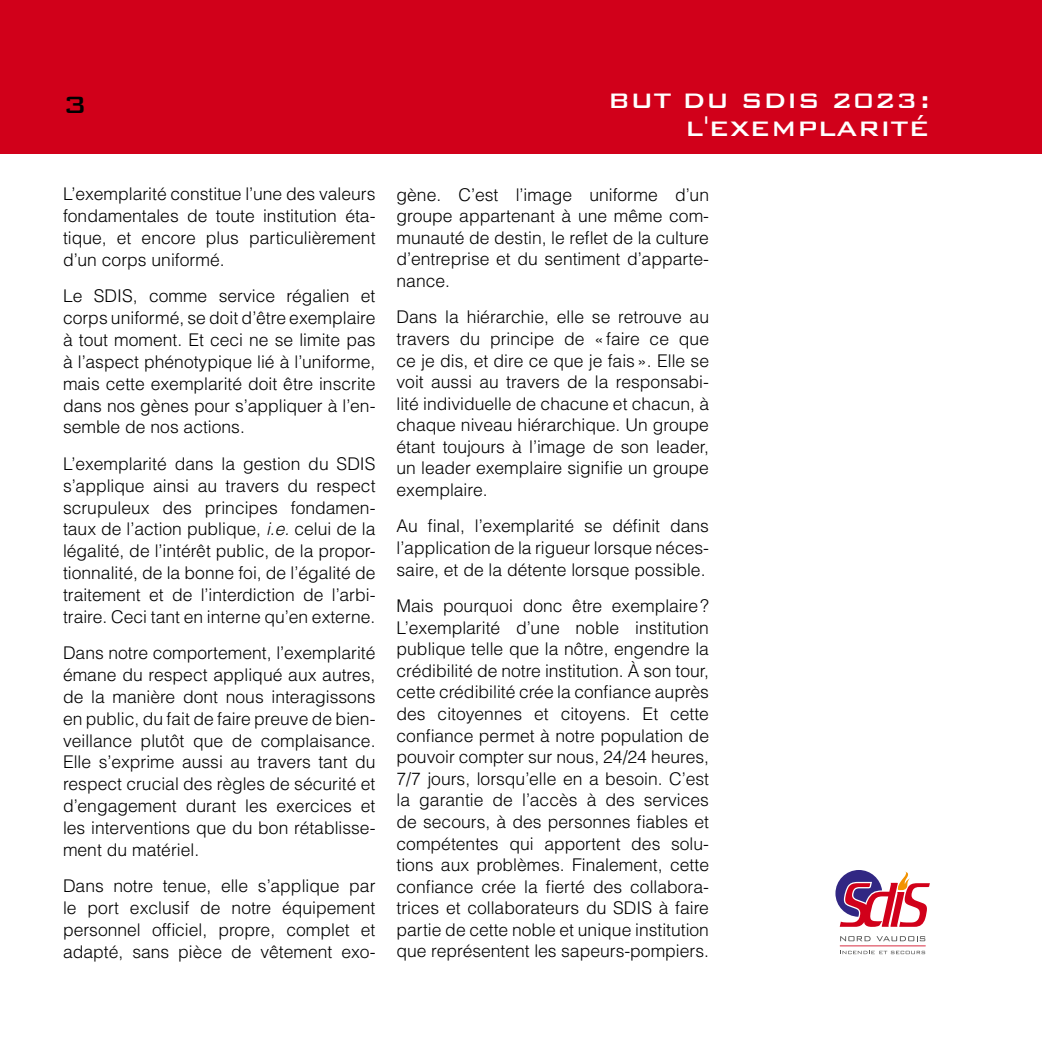
<style>
.page{position:relative;width:1042px;height:1042px;background:#fff}
.page>*{position:absolute;margin:0;border:0;box-sizing:border-box;transform-origin:0 0}
.t1{font:500 31.5px "Bank Gothic BT";color:#000}
.t2{font:500 28px/28px "Bank Gothic BT";color:#fff;text-align:right}
.t3{font:300 17.5px/21.5px "Helvetica LT Std";color:#000;text-align:justify}
.s1{font-style:italic}
</style>
<div class="page">
<div style="left:0;top:0;width:1042px;height:154px;background:#d1001a"></div>
<svg style="left:840px;top:936px;width:86px;height:18px"></svg>
<svg style="left:835px;top:870px;width:95px;height:57px"></svg>
<h1 class="t1" style="left:63px;top:88px;width:26px">3</h1>
<h2 class="t2" style="left:608px;top:86px;width:323px">BUT DU SDIS 2023:<br>L'EXEMPLARITÉ</h2>
<p class="t3" style="left:63px;top:183px;width:314px">L’exemplarité constitue l’une des valeurs fondamentales de toute institution éta&shy;tique, et encore plus particulièrement d’un corps uniformé.</p>
<p class="t3" style="left:63px;top:285px;width:314px">Le SDIS, comme service régalien et corps uniformé, se doit d’être exemplaire à tout moment. Et ceci ne se limite pas à l’aspect phénotypique lié à l’uniforme, mais cette exemplarité doit être inscrite dans nos gènes pour s’appliquer à l’en&shy;semble de nos actions.</p>
<p class="t3" style="left:63px;top:453px;width:314px">L’exemplarité dans la gestion du SDIS s’applique ainsi au travers du respect scrupuleux des principes fondamen&shy;taux de l’action publique, <span class="s1">i.e.</span> celui de la légalité, de l’intérêt public, de la propor&shy;tionnalité, de la bonne foi, de l’égalité de traitement et de l’interdiction de l’arbi&shy;traire. Ceci tant en interne qu’en externe.</p>
<p class="t3" style="left:63px;top:642px;width:314px">Dans notre comportement, l’exemplarité émane du respect appliqué aux autres, de la manière dont nous interagissons en public, du fait de faire preuve de bien&shy;veillance plutôt que de complaisance.<br>Elle s’exprime aussi au travers tant du respect crucial des règles de sécurité et d’engagement durant les exercices et les interventions que du bon rétablisse&shy;ment du matériel.</p>
<p class="t3" style="left:63px;top:875px;width:314px">Dans notre tenue, elle s’applique par le port exclusif de notre équipement personnel officiel, propre, complet et adapté, sans pièce de vêtement exo-</p>
<p class="t3" style="left:396px;top:183px;width:314px">gène. C’est l’image uniforme d’un groupe appartenant à une même com&shy;munauté de destin, le reflet de la culture d’entreprise et du sentiment d’apparte&shy;nance.</p>
<p class="t3" style="left:396px;top:306px;width:314px">Dans la hiérarchie, elle se retrouve au travers du principe de «faire ce que ce je dis, et dire ce que je fais». Elle se voit aussi au travers de la responsabi&shy;lité individuelle de chacune et chacun, à chaque niveau hiérarchique. Un groupe étant toujours à l’image de son leader, un leader exemplaire signifie un groupe exemplaire.</p>
<p class="t3" style="left:396px;top:515px;width:314px">Au final, l’exemplarité se définit dans l’application de la rigueur lorsque néces&shy;saire, et de la détente lorsque possible.</p>
<p class="t3" style="left:396px;top:595px;width:314px">Mais pourquoi donc être exemplaire?<br>L’exemplarité d’une noble institution publique telle que la nôtre, engendre la crédibilité de notre institution. À son tour, cette crédibilité crée la confiance auprès des citoyennes et citoyens. Et cette confiance permet à notre population de pouvoir compter sur nous, 24/24 heures, 7/7 jours, lorsqu’elle en a besoin. C’est la garantie de l’accès à des services de secours, à des personnes fiables et compétentes qui apportent des solu&shy;tions aux problèmes. Finalement, cette confiance crée la fierté des collabora&shy;trices et collaborateurs du SDIS à faire partie de cette noble et unique institution que représentent les sapeurs-pompiers.</p>
</div>
